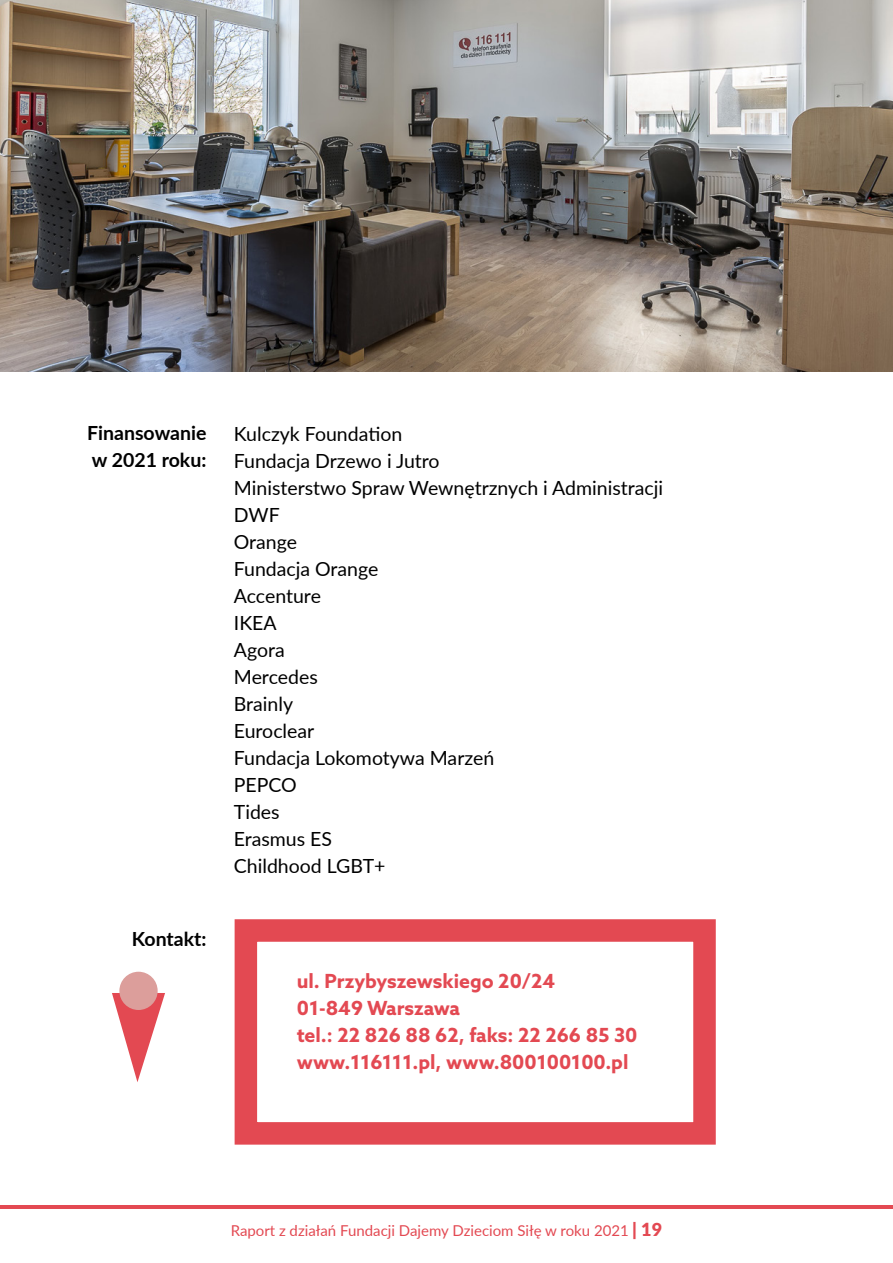
<style>
.page{position:relative;width:893px;height:1263px;background:#fff}
.page>*{position:absolute;margin:0;border:0;box-sizing:border-box;transform-origin:0 0}
.t1{font:19.5px/27px "Lato";color:#000}
.t2{font:700 19.5px/27px "Azo Sans";color:#e34952}
.t3{font:700 19.5px/27px "Lato";color:#000}
.t4{font:900 18px "Lato";color:#e34952}
.t5{font:15px "Lato";color:#e34952}
.s1{font-family:"Azo Sans";font-weight:400;font-size:19.5px;color:#fff}
</style>
<div class="page">
<hr style="left:0;top:1205px;width:893px;height:4px;background:#e34952">
<img style="left:0;top:0;width:893px;height:371px">
<svg style="left:112px;top:993px;width:53px;height:89px"></svg>
<div style="left:119px;top:972px;width:39px;height:38px;background:#dc9e9b;border-radius:50%"></div>
<div style="left:235px;top:919px;width:481px;height:225px;border:22px solid #e34952"></div>
<p class="t3" style="left:87px;top:418px;width:121px">Finansowanie w 2021 roku:</p>
<p class="t3" style="left:132px;top:925px;width:76px">Kontakt:</p>
<p class="t1" style="left:234px;top:419px;width:431px">Kulczyk Foundation<br>Fundacja Drzewo i Jutro<br>Ministerstwo Spraw Wewnętrznych i Administracji<br>DWF<br>Orange<br>Fundacja Orange<br>Accenture<br>IKEA<br>Agora<br>Mercedes<br>Brainly<br>Euroclear<br>Fundacja Lokomotywa Marzeń<br>PEPCO<br>Tides<br>Erasmus ES<br>Childhood LGBT+</p>
<p class="t2" style="left:297px;top:967px;width:342px">ul. Przybyszewskiego 20/24<br>01-849 Warszawa<br>tel.: 22 826 88 62, faks: 22 266 85 30 www.116111.pl, www.800100100.pl</p>
<p class="t4" style="left:603px;top:1216px;width:60px"><span class="s1">11</span> | 19</p>
<p class="t5" style="left:231px;top:1219px;width:400px">Raport z działań Fundacji Dajemy Dzieciom Siłę w roku 2021</p>
</div>
